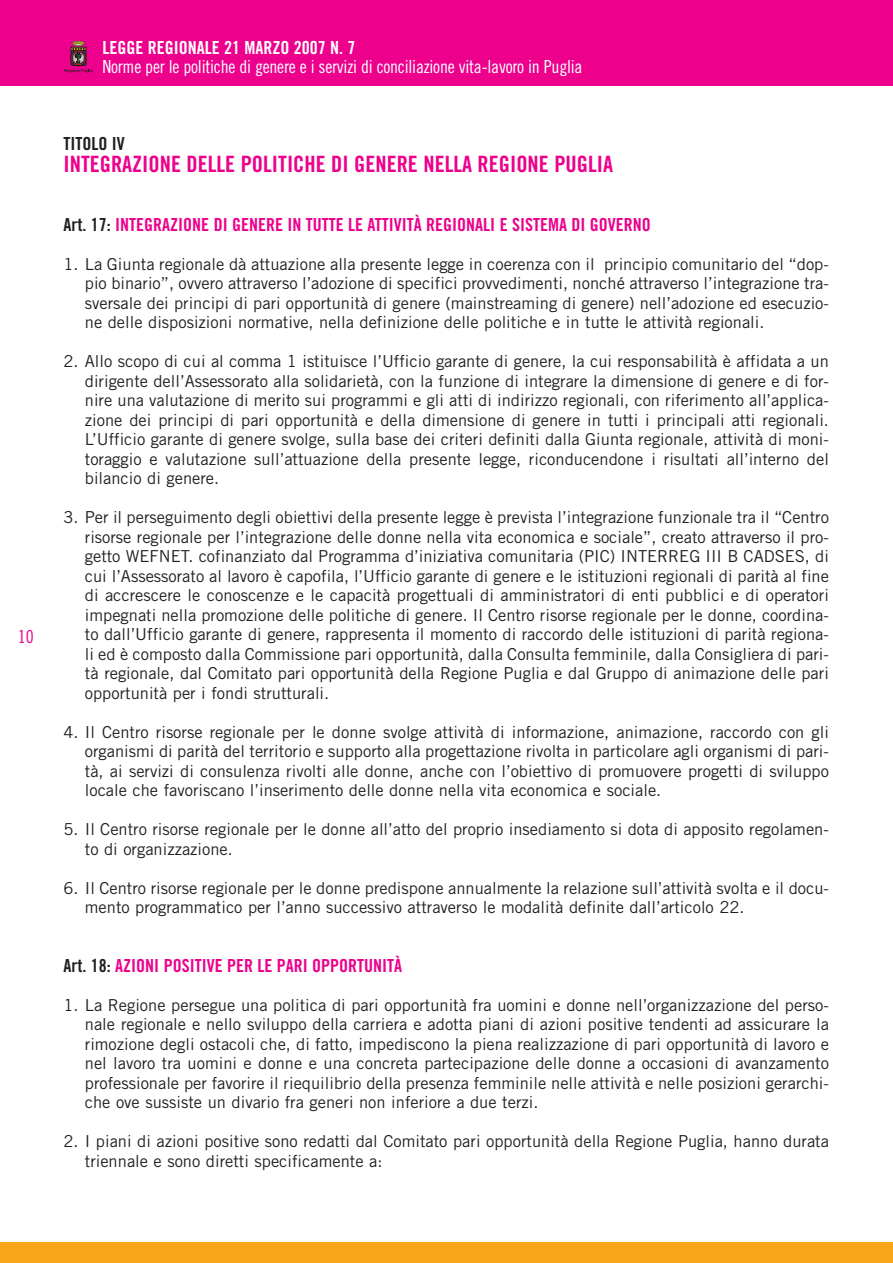
<style>
.page{position:relative;width:893px;height:1263px;background:#fff}
.page>*{position:absolute;margin:0;border:0;box-sizing:border-box;transform-origin:0 0}
.t1{font:22.5px "Trade Gothic Bold Cond Twenty";color:#ec008c}
.t2{font:18px "Trade Gothic Bold Cond Twenty";color:#ec008c}
.t3{font:18px "Trade Gothic Cond Eighteen";letter-spacing:-.015em;color:#fff}
.t4{font:18px "Trade Gothic Bold Cond Twenty";color:#fff}
.t5{font:18px "Trade Gothic Bold Cond Twenty";color:#231f20}
.t6{font:18px "Trade Gothic Cond Eighteen";color:#ec008c}
.t7{font:16.5px/19.5px "Trade Gothic";color:#231f20;text-align:justify}
.s1{color:#231f20}
</style>
<div class="page">
<div style="left:0;top:0;width:893px;height:86px;background:#ec008c"></div>
<div style="left:0;top:1242px;width:893px;height:21px;background:#faa61a"></div>
<svg style="left:65px;top:41px;width:28px;height:32px"></svg>
<p class="t6" style="left:18px;top:630px;width:17px">10</p>
<p class="t4" style="left:102px;top:41px;width:255px">LEGGE REGIONALE 21 MARZO 2007 N. 7</p>
<p class="t3" style="left:102px;top:60px;width:482px">Norme per le politiche di genere e i servizi di conciliazione vita-lavoro in Puglia</p>
<p class="t5" style="left:64px;top:137px;width:63px">TITOLO IV</p>
<h1 class="t1" style="left:64px;top:156px;width:551px">INTEGRAZIONE DELLE POLITICHE DI GENERE NELLA REGIONE PUGLIA</h1>
<p class="t2" style="left:64px;top:218px;width:589px"><span class="s1">Art. 17:</span> INTEGRAZIONE DI GENERE IN TUTTE LE ATTIVITÀ REGIONALI E SISTEMA DI GOVERNO</p>
<p class="t7" style="left:85px;top:256px;width:746px;text-indent:-21px">1. La Giunta regionale dà attuazione alla presente legge in coerenza con il principio comunitario del “dop&shy;pio binario”, ovvero attraverso l’adozione di specifici provvedimenti, nonché attraverso l’integrazione tra&shy;sversale dei principi di pari opportunità di genere (mainstreaming di genere) nell’adozione ed esecuzio&shy;ne delle disposizioni normative, nella definizione delle politiche e in tutte le attività regionali.</p>
<p class="t7" style="left:85px;top:353px;width:746px;text-indent:-21px">2. Allo scopo di cui al comma 1 istituisce l’Ufficio garante di genere, la cui responsabilità è affidata a un dirigente dell’Assessorato alla solidarietà, con la funzione di integrare la dimensione di genere e di for&shy;nire una valutazione di merito sui programmi e gli atti di indirizzo regionali, con riferimento all’applica&shy;zione dei principi di pari opportunità e della dimensione di genere in tutti i principali atti regionali.<br>L’Ufficio garante di genere svolge, sulla base dei criteri definiti dalla Giunta regionale, attività di moni&shy;toraggio e valutazione sull’attuazione della presente legge, riconducendone i risultati all’interno del bilancio di genere.</p>
<p class="t7" style="left:85px;top:509px;width:746px;text-indent:-21px">3. Per il perseguimento degli obiettivi della presente legge è prevista l’integrazione funzionale tra il “Centro risorse regionale per l’integrazione delle donne nella vita economica e sociale”, creato attraverso il pro&shy;getto WEFNET. cofinanziato dal Programma d’iniziativa comunitaria (PIC) INTERREG III B CADSES, di cui l’Assessorato al lavoro è capofila, l’Ufficio garante di genere e le istituzioni regionali di parità al fine di accrescere le conoscenze e le capacità progettuali di amministratori di enti pubblici e di operatori impegnati nella promozione delle politiche di genere. Il Centro risorse regionale per le donne, coordina&shy;to dall’Ufficio garante di genere, rappresenta il momento di raccordo delle istituzioni di parità regiona&shy;li ed è composto dalla Commissione pari opportunità, dalla Consulta femminile, dalla Consigliera di pari&shy;tà regionale, dal Comitato pari opportunità della Regione Puglia e dal Gruppo di animazione delle pari opportunità per i fondi strutturali.</p>
<p class="t7" style="left:85px;top:724px;width:746px;text-indent:-21px">4. Il Centro risorse regionale per le donne svolge attività di informazione, animazione, raccordo con gli organismi di parità del territorio e supporto alla progettazione rivolta in particolare agli organismi di pari&shy;tà, ai servizi di consulenza rivolti alle donne, anche con l’obiettivo di promuovere progetti di sviluppo locale che favoriscano l’inserimento delle donne nella vita economica e sociale.</p>
<p class="t7" style="left:85px;top:821px;width:746px;text-indent:-21px">5. Il Centro risorse regionale per le donne all’atto del proprio insediamento si dota di apposito regolamen&shy;to di organizzazione.</p>
<p class="t7" style="left:85px;top:880px;width:746px;text-indent:-21px">6. Il Centro risorse regionale per le donne predispone annualmente la relazione sull’attività svolta e il docu&shy;mento programmatico per l’anno successivo attraverso le modalità definite dall’articolo 22.</p>
<p class="t2" style="left:64px;top:959px;width:340px"><span class="s1">Art. 18:</span> AZIONI POSITIVE PER LE PARI OPPORTUNITÀ</p>
<p class="t7" style="left:85px;top:997px;width:746px;text-indent:-21px">1. La Regione persegue una politica di pari opportunità fra uomini e donne nell’organizzazione del perso&shy;nale regionale e nello sviluppo della carriera e adotta piani di azioni positive tendenti ad assicurare la rimozione degli ostacoli che, di fatto, impediscono la piena realizzazione di pari opportunità di lavoro e nel lavoro tra uomini e donne e una concreta partecipazione delle donne a occasioni di avanzamento professionale per favorire il riequilibrio della presenza femminile nelle attività e nelle posizioni gerarchi&shy;che ove sussiste un divario fra generi non inferiore a due terzi.</p>
<p class="t7" style="left:85px;top:1133px;width:746px;text-indent:-21px">2. I piani di azioni positive sono redatti dal Comitato pari opportunità della Regione Puglia, hanno durata triennale e sono diretti specificamente a:</p>
</div>
